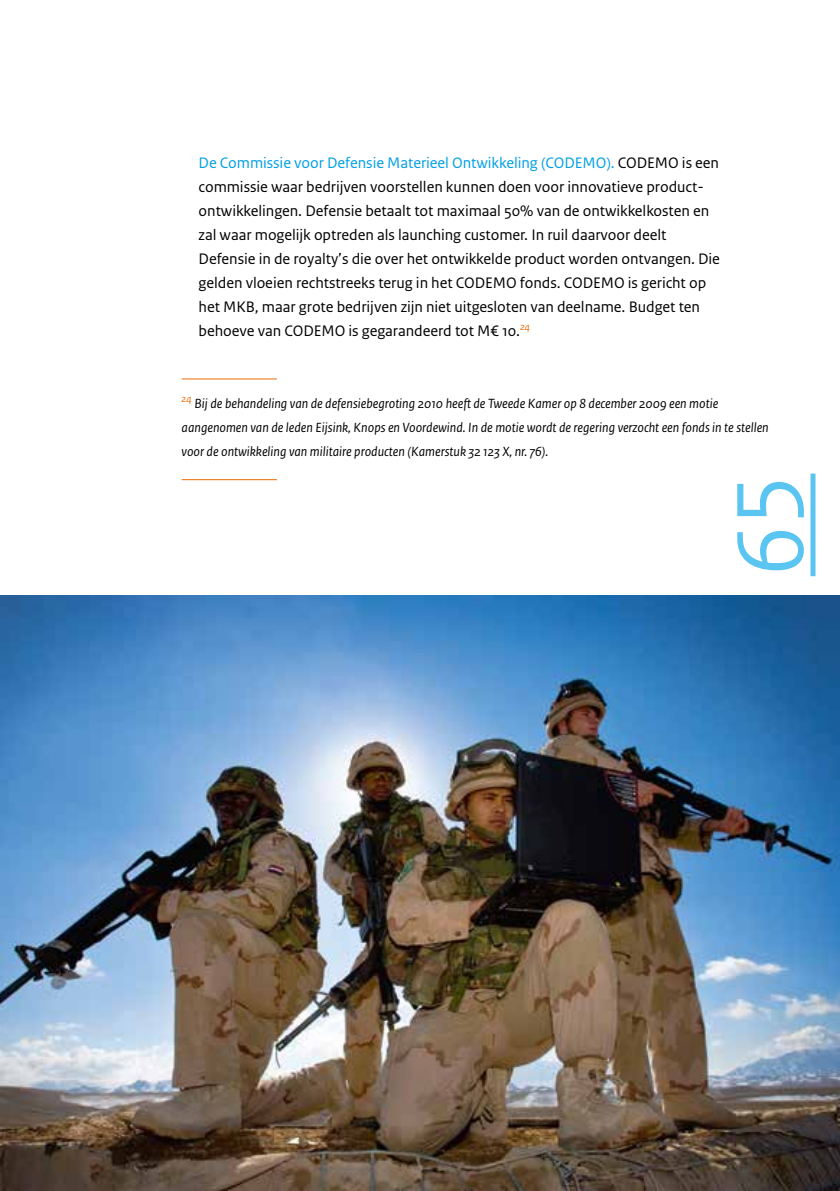
<style>
.page{position:relative;width:840px;height:1191px;background:#fff}
.page>*{position:absolute;margin:0;border:0;box-sizing:border-box;transform-origin:0 0}
.t1{font:100px "Rijksoverheid Sans Heading";color:#5bc5f2}
.t2{font:16px/24px "Rijksoverheid Sans Text";letter-spacing:-.005em;color:#000}
.t3{font:italic 14px/24px "Rijksoverheid Sans Text";color:#000}
.s1{color:#009fe3}
</style>
<div class="page">
<hr style="left:181px;top:378px;width:96px;height:1px;background:#ed6b06">
<hr style="left:181px;top:479px;width:96px;height:1px;background:#ed6b06">
<img style="left:0;top:595px;width:839px;height:596px">
<div style="left:810px;top:473px;width:5px;height:103px;background:#5bc5f2"></div>
<p class="t2" style="left:198px;top:151px;width:522px"><span class="s1">De Commissie voor Defensie Materieel Ontwikkeling (CODEMO).</span> CODEMO is een commissie waar bedrijven voorstellen kunnen doen voor innovatieve product&shy;ontwikkelingen. Defensie betaalt tot maximaal 50% van de ontwikkelkosten en zal waar mogelijk optreden als launching customer. In ruil daarvoor deelt Defensie in de royalty’s die over het ontwikkelde product worden ontvangen. Die gelden vloeien rechtstreeks terug in het CODEMO fonds. CODEMO is gericht op het MKB, maar grote bedrijven zijn niet uitgesloten van deelname. Budget ten behoeve van CODEMO is gegarandeerd tot M€ 10.<sup>24</sup></p>
<p class="t3" style="left:181px;top:392px;width:588px"><sup>24</sup> Bij de behandeling van de defensiebegroting 2010 heeft de Tweede Kamer op 8 december 2009 een motie aangenomen van de leden Eijsink, Knops en Voordewind. In de motie wordt de regering verzocht een fonds in te stellen voor de ontwikkeling van militaire producten (Kamerstuk 32 123 X, nr. 76).</p>
<h1 class="t1" style="left:712px;top:576px;width:104px;rotate:-90deg">65</h1>
</div>
